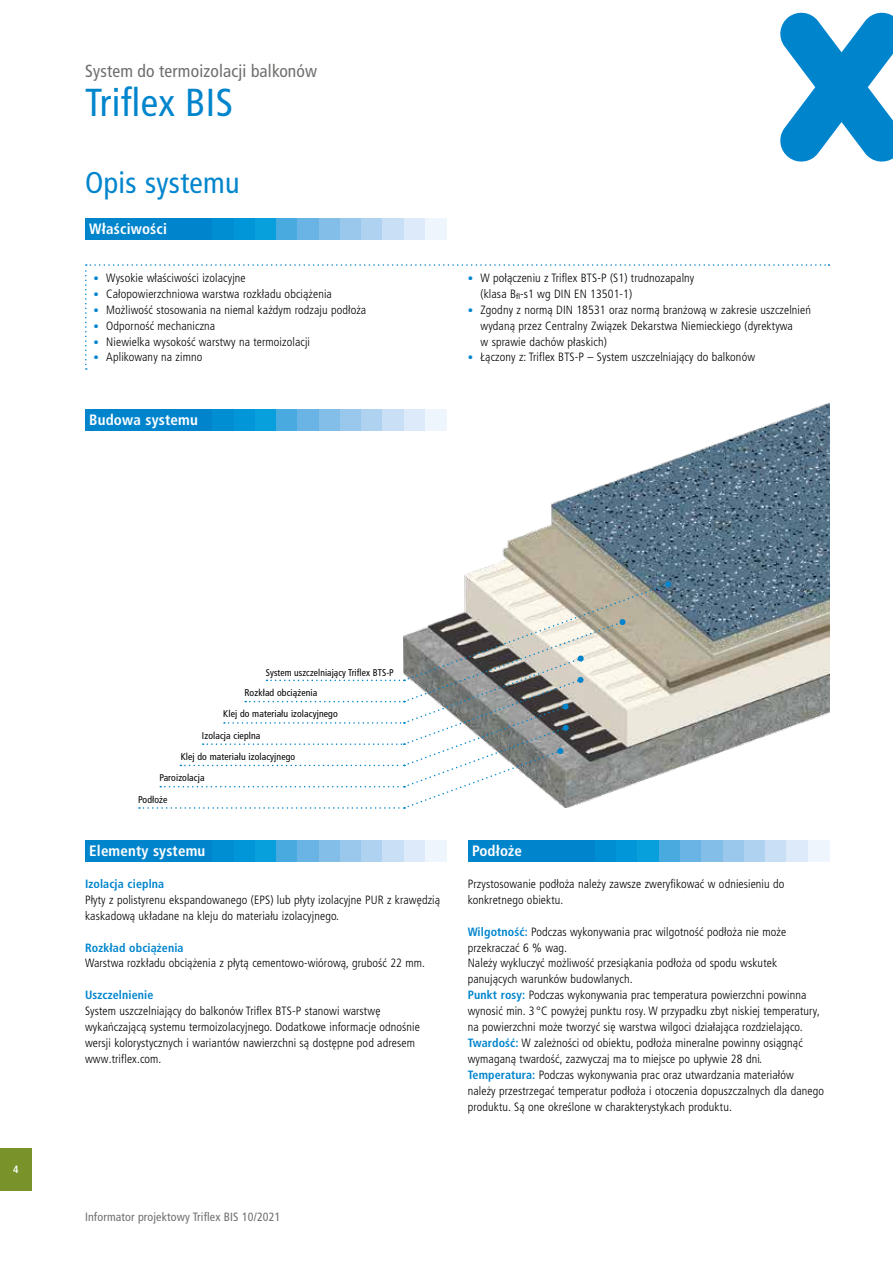
<style>
.page{position:relative;width:893px;height:1263px;background:#fff}
.page>*{position:absolute;margin:0;border:0;box-sizing:border-box;transform-origin:0 0}
.t1{font:condensed 39px "Frutiger LT Pro";letter-spacing:.01em;color:#0085cd}
.t2{font:condensed 30px "Frutiger LT Pro";letter-spacing:.01em;color:#0085cd}
.t3{font:condensed 17.55px "Frutiger LT Pro";letter-spacing:.01em;color:#6f6f6e}
.t4{font:700 condensed 15px "Frutiger LT Pro";letter-spacing:.01em;color:#fff}
.t5{font:300 condensed 12px/15.9px "Frutiger LT Pro";letter-spacing:.01em;color:#000}
.t6{font:700 condensed 12px "Frutiger LT Pro";letter-spacing:.01em;color:#0085cd}
.t7{font:condensed 12px "Frutiger LT Pro";letter-spacing:.01em;color:#6f6f6e}
.t8{font:700 condensed 10.5px "Frutiger LT Pro";color:#fff}
.t9{font:condensed 9.75px "Frutiger LT Pro";letter-spacing:.01em;color:#000}
.s1{font-size:10.8px;color:#0085cd}
.s2{font-weight:700;color:#0085cd}
</style>
<div class="page">
<div style="left:0;top:1148px;width:32px;height:43px;background:#799229"></div>
<svg style="left:780px;top:13px;width:113px;height:149px"></svg>
<img style="left:446px;top:403px;width:383px;height:368px">
<svg style="left:85px;top:264px;width:744px;height:106px"></svg>
<div style="left:85px;top:840px;width:128px;height:21px;background:#0085cd"></div>
<div style="left:213px;top:840px;width:21px;height:21px;background:#008ed2"></div>
<div style="left:234px;top:840px;width:21px;height:21px;background:#0096d7"></div>
<div style="left:255px;top:840px;width:21px;height:21px;background:#08a0dc"></div>
<div style="left:276px;top:840px;width:22px;height:21px;background:#49aae0"></div>
<div style="left:298px;top:840px;width:21px;height:21px;background:#69b4e4"></div>
<div style="left:319px;top:840px;width:21px;height:21px;background:#83bee9"></div>
<div style="left:340px;top:840px;width:21px;height:21px;background:#9ac8ec"></div>
<div style="left:361px;top:840px;width:22px;height:21px;background:#afd2f0"></div>
<div style="left:383px;top:840px;width:21px;height:21px;background:#c8dff5"></div>
<div style="left:404px;top:840px;width:21px;height:21px;background:#dceaf9"></div>
<div style="left:425px;top:840px;width:21px;height:21px;background:#eef5fc"></div>
<div style="left:468px;top:840px;width:127px;height:21px;background:#0085cd"></div>
<div style="left:595px;top:840px;width:22px;height:21px;background:#008ed2"></div>
<div style="left:617px;top:840px;width:21px;height:21px;background:#0096d7"></div>
<div style="left:638px;top:840px;width:21px;height:21px;background:#08a0dc"></div>
<div style="left:659px;top:840px;width:21px;height:21px;background:#49aae0"></div>
<div style="left:680px;top:840px;width:22px;height:21px;background:#69b4e4"></div>
<div style="left:702px;top:840px;width:21px;height:21px;background:#83bee9"></div>
<div style="left:723px;top:840px;width:21px;height:21px;background:#9ac8ec"></div>
<div style="left:744px;top:840px;width:21px;height:21px;background:#afd2f0"></div>
<div style="left:765px;top:840px;width:22px;height:21px;background:#c8dff5"></div>
<div style="left:787px;top:840px;width:21px;height:21px;background:#dceaf9"></div>
<div style="left:808px;top:840px;width:21px;height:21px;background:#eef5fc"></div>
<div style="left:85px;top:218px;width:128px;height:21px;background:#0085cd"></div>
<div style="left:213px;top:218px;width:21px;height:21px;background:#008ed2"></div>
<div style="left:234px;top:218px;width:21px;height:21px;background:#0096d7"></div>
<div style="left:255px;top:218px;width:21px;height:21px;background:#08a0dc"></div>
<div style="left:276px;top:218px;width:22px;height:21px;background:#49aae0"></div>
<div style="left:298px;top:218px;width:21px;height:21px;background:#69b4e4"></div>
<div style="left:319px;top:218px;width:21px;height:21px;background:#83bee9"></div>
<div style="left:340px;top:218px;width:21px;height:21px;background:#9ac8ec"></div>
<div style="left:361px;top:218px;width:22px;height:21px;background:#afd2f0"></div>
<div style="left:383px;top:218px;width:21px;height:21px;background:#c8dff5"></div>
<div style="left:404px;top:218px;width:21px;height:21px;background:#dceaf9"></div>
<div style="left:425px;top:218px;width:21px;height:21px;background:#eef5fc"></div>
<div style="left:85px;top:409px;width:128px;height:22px;background:#0085cd"></div>
<div style="left:213px;top:409px;width:21px;height:22px;background:#008ed2"></div>
<div style="left:234px;top:409px;width:21px;height:22px;background:#0096d7"></div>
<div style="left:255px;top:409px;width:21px;height:22px;background:#08a0dc"></div>
<div style="left:276px;top:409px;width:22px;height:22px;background:#49aae0"></div>
<div style="left:298px;top:409px;width:21px;height:22px;background:#69b4e4"></div>
<div style="left:319px;top:409px;width:21px;height:22px;background:#83bee9"></div>
<div style="left:340px;top:409px;width:21px;height:22px;background:#9ac8ec"></div>
<div style="left:361px;top:409px;width:22px;height:22px;background:#afd2f0"></div>
<div style="left:383px;top:409px;width:21px;height:22px;background:#c8dff5"></div>
<div style="left:404px;top:409px;width:21px;height:22px;background:#dceaf9"></div>
<div style="left:425px;top:409px;width:21px;height:22px;background:#eef5fc"></div>
<svg style="left:139px;top:581px;width:532px;height:228px"></svg>
<h3 class="t3" style="left:85px;top:61px;width:234px">System do termoizolacji balkonów</h3>
<h1 class="t1" style="left:85px;top:80px;width:149px">Triflex BIS</h1>
<h2 class="t2" style="left:85px;top:165px;width:156px">Opis systemu</h2>
<p class="t4" style="left:89px;top:220px;width:79px">Właściwości</p>
<p class="t5" style="left:94px;top:270px;width:154px"><span class="s1">•</span> Wysokie właściwości izolacyjne</p>
<p class="t5" style="left:94px;top:286px;width:240px"><span class="s1">•</span> Całopowierzchniowa warstwa rozkładu obciążenia</p>
<p class="t5" style="left:94px;top:302px;width:274px"><span class="s1">•</span> Możliwość stosowania na niemal każdym rodzaju podłoża</p>
<p class="t5" style="left:94px;top:318px;width:123px"><span class="s1">•</span> Odporność mechaniczna</p>
<p class="t5" style="left:94px;top:334px;width:218px"><span class="s1">•</span> Niewielka wysokość warstwy na termoizolacji</p>
<p class="t5" style="left:94px;top:349px;width:110px"><span class="s1">•</span> Aplikowany na zimno</p>
<p class="t4" style="left:89px;top:411px;width:110px">Budowa systemu</p>
<p class="t5" style="left:480px;top:270px;width:215px;text-indent:-13px"><span class="s1">•</span> W połączeniu z Triflex BTS-P (S1) trudnozapalny (klasa B<sub>fl</sub>-s1 wg DIN EN 13501-1)</p>
<p class="t5" style="left:480px;top:302px;width:332px;text-indent:-13px"><span class="s1">•</span> Zgodny z normą DIN 18531 oraz normą branżową w zakresie uszczelnień wydaną przez Centralny Związek Dekarstwa Niemieckiego (dyrektywa<br>w sprawie dachów płaskich)</p>
<p class="t5" style="left:468px;top:349px;width:289px"><span class="s1">•</span> Łączony z: Triflex BTS-P – System uszczelniający do balkonów</p>
<p class="t8" style="left:13px;top:1163px;width:7px">4</p>
<p class="t9" style="left:266px;top:667px;width:130px">System uszczelniający Triflex BTS-P</p>
<p class="t9" style="left:244px;top:687px;width:74px">Rozkład obciążenia</p>
<p class="t9" style="left:223px;top:708px;width:116px">Klej do materiału izolacyjnego</p>
<p class="t9" style="left:202px;top:730px;width:60px">Izolacja cieplna</p>
<p class="t9" style="left:181px;top:751px;width:116px">Klej do materiału izolacyjnego</p>
<p class="t9" style="left:159px;top:772px;width:47px">Paroizolacja</p>
<p class="t9" style="left:138px;top:793px;width:31px">Podłoże</p>
<p class="t4" style="left:89px;top:842px;width:118px">Elementy systemu</p>
<p class="t6" style="left:85px;top:876px;width:81px">Izolacja cieplna</p>
<p class="t5" style="left:85px;top:892px;width:357px">Płyty z polistyrenu ekspandowanego (EPS) lub płyty izolacyjne PUR z krawędzią kaskadową układane na kleju do materiału izolacyjnego.</p>
<p class="t6" style="left:85px;top:940px;width:100px">Rozkład obciążenia</p>
<p class="t5" style="left:85px;top:955px;width:341px">Warstwa rozkładu obciążenia z płytą cementowo-wiórową, grubość 22 mm.</p>
<p class="t6" style="left:85px;top:988px;width:70px">Uszczelnienie</p>
<p class="t5" style="left:85px;top:1003px;width:336px">System uszczelniający do balkonów Triflex BTS-P stanowi warstwę wykańczającą systemu termoizolacyjnego. Dodatkowe informacje odnośnie wersji kolorystycznych i wariantów nawierzchni są dostępne pod adresem www.triflex.com.</p>
<p class="t4" style="left:472px;top:842px;width:52px">Podłoże</p>
<p class="t5" style="left:468px;top:876px;width:318px">Przystosowanie podłoża należy zawsze zweryfikować w odniesieniu do konkretnego obiektu.</p>
<p class="t5" style="left:468px;top:923px;width:358px"><span class="s2">Wilgotność:</span> Podczas wykonywania prac wilgotność podłoża nie może przekraczać 6 % wag.<br>Należy wykluczyć możliwość przesiąkania podłoża od spodu wskutek panujących warunków budowlanych.<br><span class="s2">Punkt rosy:</span> Podczas wykonywania prac temperatura powierzchni powinna wynosić min. 3 °C powyżej punktu rosy. W przypadku zbyt niskiej temperatury, na powierzchni może tworzyć się warstwa wilgoci działająca rozdzielająco.<br><span class="s2">Twardość:</span> W zależności od obiektu, podłoża mineralne powinny osiągnąć wymaganą twardość, zazwyczaj ma to miejsce po upływie 28 dni.<br><span class="s2">Temperatura:</span> Podczas wykonywania prac oraz utwardzania materiałów należy przestrzegać temperatur podłoża i otoczenia dopuszczalnych dla danego produktu. Są one określone w charakterystykach produktu.</p>
<p class="t7" style="left:85px;top:1210px;width:197px">Informator projektowy Triflex BIS 10/2021</p>
</div>
